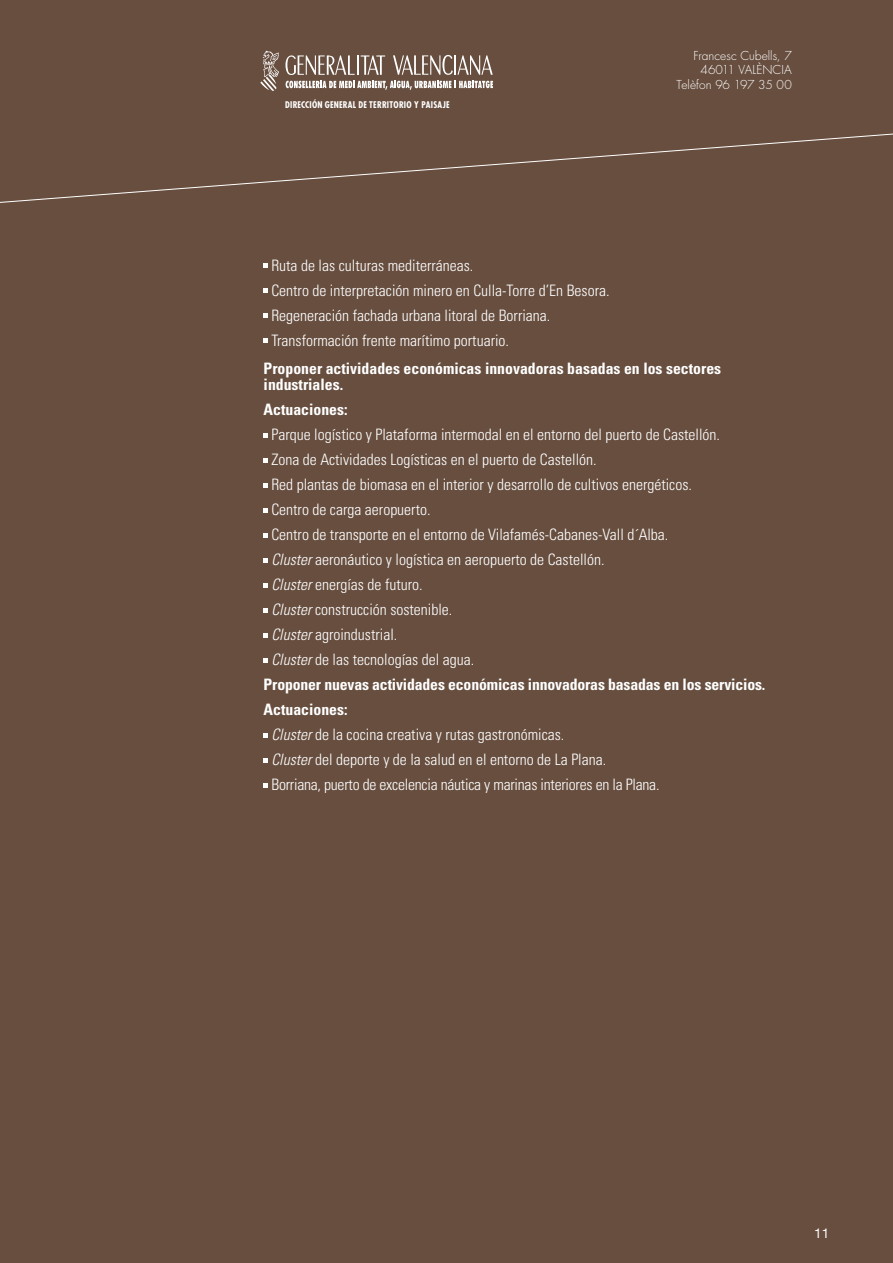
<style>
.page{position:relative;width:893px;height:1263px;background:#674e3f}
.page>*{position:absolute;margin:0;border:0;box-sizing:border-box;transform-origin:0 0}
._02_Areas_TXT__2{font:300 condensed 15.75px "Univers";color:#fff}
._02_Areas_TXT{font:700 condensed 15.75px "Univers";color:#fff}
.t1{font:13.5px "Helvetica Neue";color:#fff}
.t2{font:300 12px/14.4px "Futura";letter-spacing:.005em;color:#fff;text-align:right}
.t3{font:700 condensed 9px "Futura";letter-spacing:.025em;color:#fff}
.s1{font-style:italic}
</style>
<div class="page">
<svg style="left:0;top:133px;width:893px;height:70px"></svg>
<svg style="left:260px;top:51px;width:19px;height:40px"></svg>
<svg style="left:285px;top:55px;width:208px;height:35px"></svg>
<svg style="left:264px;top:264px;width:4px;height:4px"></svg>
<svg style="left:264px;top:289px;width:4px;height:4px"></svg>
<svg style="left:264px;top:314px;width:4px;height:4px"></svg>
<svg style="left:264px;top:339px;width:4px;height:4px"></svg>
<svg style="left:264px;top:433px;width:4px;height:4px"></svg>
<svg style="left:264px;top:458px;width:4px;height:4px"></svg>
<svg style="left:264px;top:483px;width:4px;height:4px"></svg>
<svg style="left:264px;top:508px;width:4px;height:4px"></svg>
<svg style="left:264px;top:533px;width:4px;height:4px"></svg>
<svg style="left:264px;top:558px;width:4px;height:4px"></svg>
<svg style="left:264px;top:583px;width:4px;height:4px"></svg>
<svg style="left:264px;top:608px;width:4px;height:4px"></svg>
<svg style="left:264px;top:633px;width:4px;height:4px"></svg>
<svg style="left:264px;top:658px;width:4px;height:4px"></svg>
<svg style="left:264px;top:733px;width:4px;height:4px"></svg>
<svg style="left:264px;top:758px;width:4px;height:4px"></svg>
<svg style="left:264px;top:783px;width:4px;height:4px"></svg>
<p class="t3" style="left:285px;top:99px;width:166px">DIRECCIÓN GENERAL DE TERRITORIO Y PAISAJE</p>
<p class="t2" style="left:677px;top:49px;width:117px">Francesc Cubells, 7<br>46011 Valènc ia<br>Telèfon 96 197 35 00</p>
<p class="_02_Areas_TXT__2" style="left:271px;top:256px;width:204px">Ruta de las culturas mediterráneas.</p>
<p class="_02_Areas_TXT__2" style="left:271px;top:281px;width:340px">Centro de interpretación minero en Culla-Torre d’En Besora.</p>
<p class="_02_Areas_TXT__2" style="left:271px;top:306px;width:280px">Regeneración fachada urbana litoral de Borriana.</p>
<p class="_02_Areas_TXT__2" style="left:271px;top:331px;width:239px">Transformación frente marítimo portuario.</p>
<p class="_02_Areas_TXT" style="left:264px;top:359px;width:459px">Proponer actividades económicas innovadoras basadas en los sectores</p>
<p class="_02_Areas_TXT" style="left:264px;top:375px;width:81px">industriales.</p>
<p class="_02_Areas_TXT" style="left:264px;top:400px;width:85px">Actuaciones:</p>
<p class="_02_Areas_TXT__2" style="left:271px;top:425px;width:450px">Parque logístico y Plataforma intermodal en el entorno del puerto de Castellón.</p>
<p class="_02_Areas_TXT__2" style="left:271px;top:450px;width:327px">Zona de Actividades Logísticas en el puerto de Castellón.</p>
<p class="_02_Areas_TXT__2" style="left:271px;top:475px;width:422px">Red plantas de biomasa en el interior y desarrollo de cultivos energéticos.</p>
<p class="_02_Areas_TXT__2" style="left:271px;top:500px;width:161px">Centro de carga aeropuerto.</p>
<p class="_02_Areas_TXT__2" style="left:271px;top:525px;width:399px">Centro de transporte en el entorno de Vilafamés-Cabanes-Vall d´Alba.</p>
<p class="_02_Areas_TXT__2" style="left:271px;top:550px;width:335px"><span class="s1">Cluster</span> aeronáutico y logística en aeropuerto de Castellón.</p>
<p class="_02_Areas_TXT__2" style="left:271px;top:575px;width:153px"><span class="s1">Cluster</span> energías de futuro.</p>
<p class="_02_Areas_TXT__2" style="left:271px;top:600px;width:183px"><span class="s1">Cluster</span> construcción sostenible.</p>
<p class="_02_Areas_TXT__2" style="left:271px;top:625px;width:127px"><span class="s1">Cluster</span> agroindustrial.</p>
<p class="_02_Areas_TXT__2" style="left:271px;top:650px;width:204px"><span class="s1">Cluster</span> de las tecnologías del agua.</p>
<p class="_02_Areas_TXT" style="left:264px;top:675px;width:503px">Proponer nuevas actividades económicas innovadoras basadas en los servicios.</p>
<p class="_02_Areas_TXT" style="left:264px;top:700px;width:85px">Actuaciones:</p>
<p class="_02_Areas_TXT__2" style="left:271px;top:725px;width:294px"><span class="s1">Cluster</span> de la cocina creativa y rutas gastronómicas.</p>
<p class="_02_Areas_TXT__2" style="left:271px;top:750px;width:336px"><span class="s1">Cluster</span> del deporte y de la salud en el entorno de La Plana.</p>
<p class="_02_Areas_TXT__2" style="left:271px;top:775px;width:390px">Borriana, puerto de excelencia náutica y marinas interiores en la Plana.</p>
<p class="t1" style="left:814px;top:1225px;width:17px">11</p>
</div>
